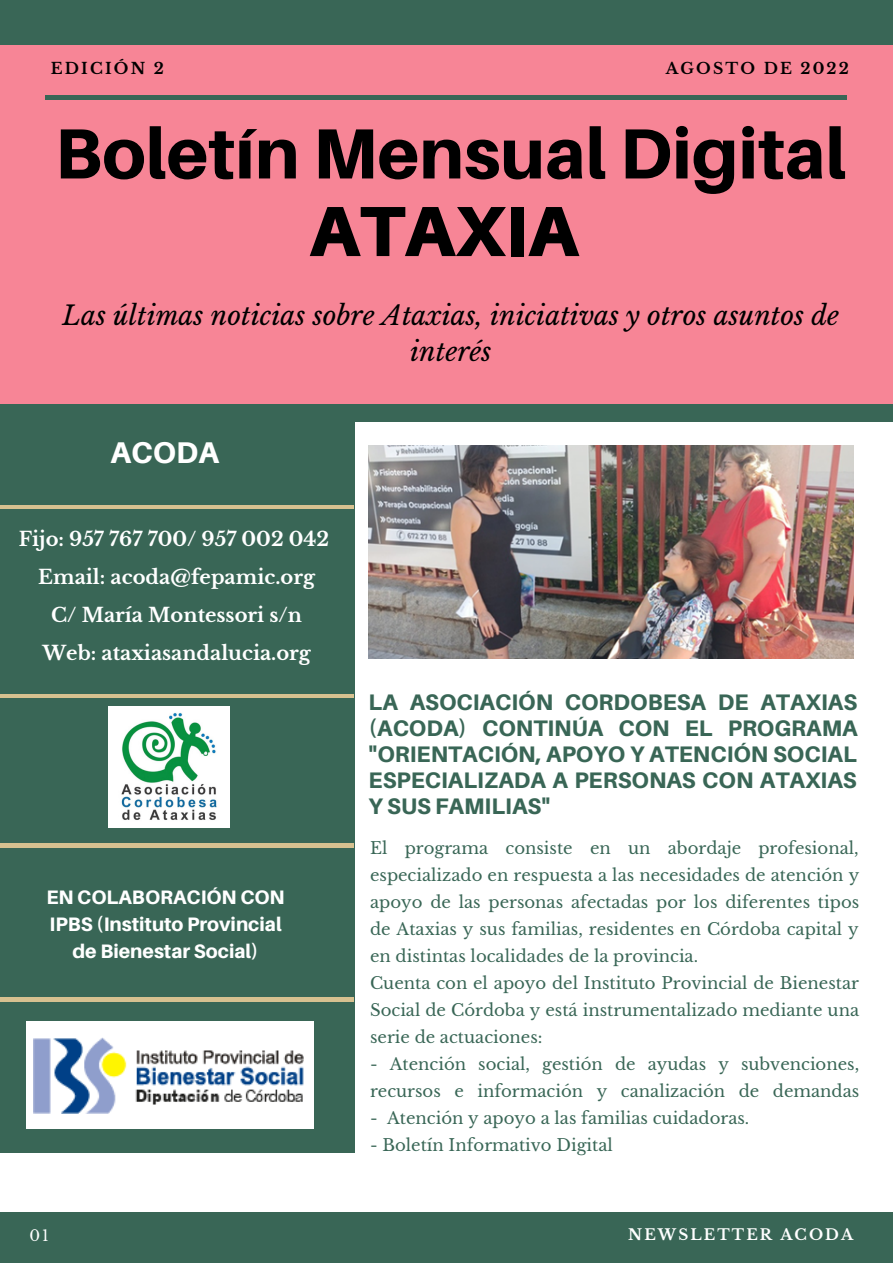
<style>
.page{position:relative;width:893px;height:1264px;background:#fff}
.page>*{position:absolute;margin:0;border:0;box-sizing:border-box;transform-origin:0 0}
.t1{font:800 71.1px "Aileron";color:#000}
.t2{font:900 71.1px "Aileron";color:#000}
.t3{font:800 30px "Aileron";color:#fff}
.t4{font:italic 26.25px/36px "Libre Baskerville";color:#000;text-align:center}
.t5{font:800 22.5px/25.8px "Aileron";color:#396656;text-align:justify}
.t6{font:700 19.5px/38.2px "Libre Baskerville";color:#fff;text-align:center}
.t7{font:800 19.5px/27px "Aileron";color:#fff;text-align:center}
.t8{font:16.5px/27px "Libre Baskerville";color:#396656}
.t9{font:700 15.45px "Libre Baskerville";letter-spacing:.14em;color:#000}
.t10{font:700 15px "Libre Baskerville";letter-spacing:.14em;color:#fff}
.t11{font:15px "Libre Baskerville";color:#fff}
</style>
<div class="page">
<div style="left:0;top:406px;width:354px;height:747px;background:#396656"></div>
<hr style="left:0;top:694px;width:354px;height:3px;background:#d7c190">
<hr style="left:0;top:843px;width:354px;height:4px;background:#d7c190">
<hr style="left:0;top:997px;width:354px;height:4px;background:#d7c190">
<hr style="left:0;top:505px;width:354px;height:3px;background:#d7c190">
<div style="left:0;top:0;width:892px;height:409px;background:#f78596"></div>
<hr style="left:45px;top:96px;width:801px;height:3px;background:#396656">
<div style="left:0;top:404px;width:892px;height:17px;background:#396656"></div>
<img style="left:368px;top:445px;width:485px;height:213px">
<div style="left:26px;top:1021px;width:288px;height:107px;background:#fff"></div>
<img style="left:34px;top:1037px;width:270px;height:76px">
<img style="left:108px;top:706px;width:122px;height:122px">
<div style="left:0;top:1211px;width:892px;height:51px;background:#396656"></div>
<div style="left:0;top:0;width:892px;height:45px;background:#396656"></div>
<p class="t9" style="left:51px;top:59px;width:115px">EDICIÓN 2</p>
<p class="t9" style="left:665px;top:59px;width:185px">AGOSTO DE 2022</p>
<h1 class="t1" style="left:55px;top:109px;width:793px">Boletín Mensual Digital</h1>
<h1 class="t2" style="left:309px;top:187px;width:270px">ATAXIA</h1>
<h3 class="t4" style="left:63px;top:298px;width:778px">Las últimas noticias sobre Ataxias, iniciativas y otros asuntos de interés</h3>
<h2 class="t3" style="left:110px;top:434px;width:110px">ACODA</h2>
<p class="t6" style="left:19px;top:519px;width:312px">Fijo: 957 767 700/ 957 002 042<br>Email: acoda@fepamic.org<br>C/ María Montessori s/n<br>Web: ataxiasandalucia.org</p>
<p class="t7" style="left:46px;top:883px;width:240px">EN COLABORACIÓN CON<br>IPBS (Instituto Provincial de Bienestar Social)</p>
<h3 class="t5" style="left:368px;top:689px;width:490px">LA ASOCIACIÓN CORDOBESA DE ATAXIAS (ACODA) CONTINÚA CON EL PROGRAMA "ORIENTACIÓN, APOYO Y ATENCIÓN SOCIAL ESPECIALIZADA A PERSONAS CON ATAXIAS Y SUS FAMILIAS"</h3>
<p class="t8" style="left:370px;top:834px;width:490px">El programa consiste en un abordaje profesional, especializado en respuesta a las necesidades de atención y apoyo de las personas afectadas por los diferentes tipos de Ataxias y sus familias, residentes en Córdoba capital y en distintas localidades de la provincia.<br>Cuenta con el apoyo del Instituto Provincial de Bienestar Social de Córdoba y está instrumentalizado mediante una serie de actuaciones:</p>
<p class="t8" style="left:370px;top:1050px;width:490px">- Atención social, gestión de ayudas y subvenciones, recursos e información y canalización de demandas</p>
<p class="t8" style="left:370px;top:1104px;width:381px">- Atención y apoyo a las familias cuidadoras.</p>
<p class="t8" style="left:370px;top:1131px;width:244px">- Boletín Informativo Digital</p>
<p class="t11" style="left:29px;top:1226px;width:21px">01</p>
<p class="t10" style="left:628px;top:1224px;width:226px">NEWSLETTER ACODA</p>
</div>
